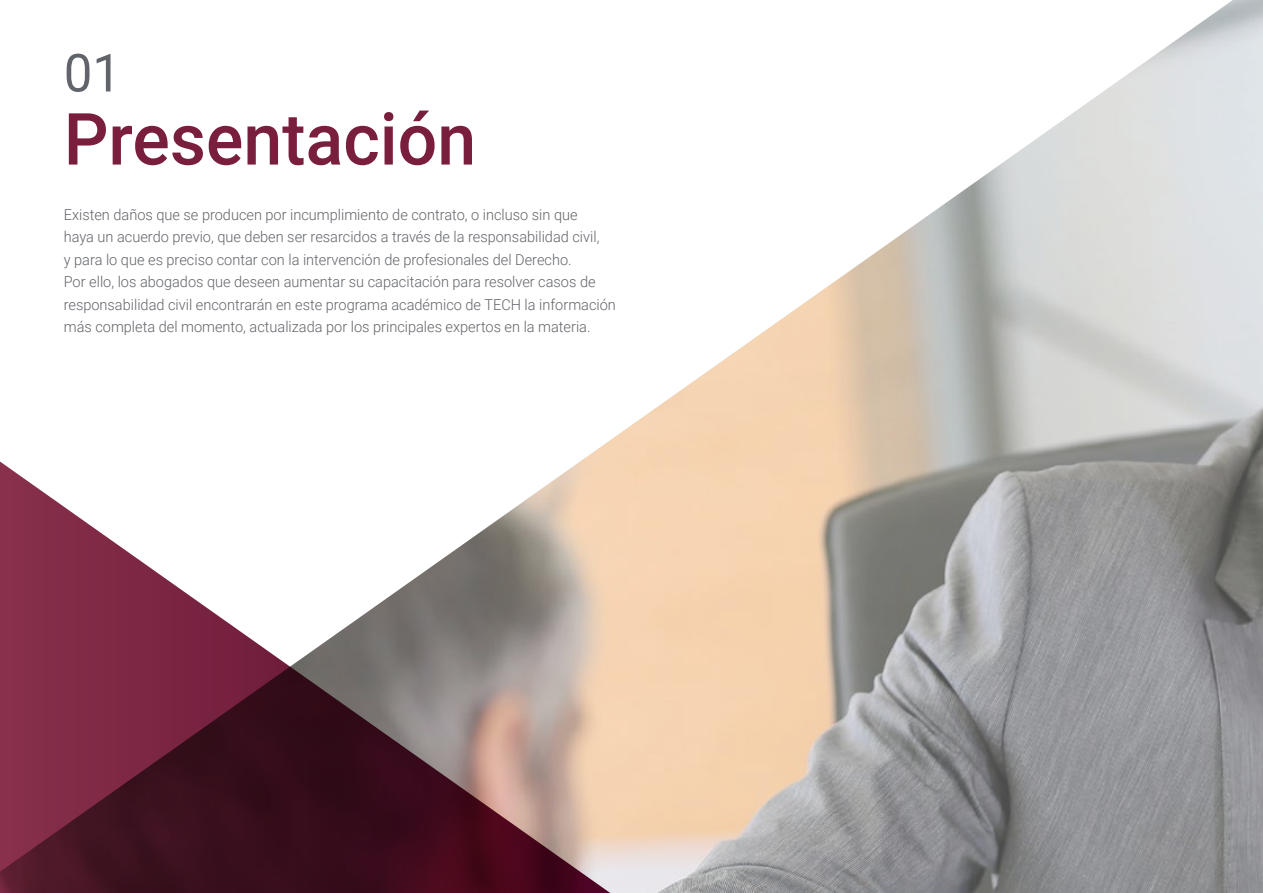
<style>
.page{position:relative;width:1263px;height:893px;background:#fff}
.page>*{position:absolute;margin:0;border:0;box-sizing:border-box;transform-origin:0 0}
.t1{font:500 72px "Roboto";color:#791e3c}
.t2{font:52.5px "Roboto";color:#61646a}
.t3{font:300 15px/22.5px "Roboto";color:#61646a}
</style>
<div class="page">
<img style="left:602px;top:0;width:661px;height:893px">
<svg style="left:0;top:446px;width:640px;height:447px"></svg>
<h2 class="t2" style="left:64px;top:36px;width:59px">01</h2>
<h1 class="t1" style="left:64px;top:89px;width:414px">Presentación</h1>
<p class="t3" style="left:64px;top:202px;width:554px">Existen daños que se producen por incumplimiento de contrato, o incluso sin que<br>haya un acuerdo previo, que deben ser resarcidos a través de la responsabilidad civil,<br>y para lo que es preciso contar con la intervención de profesionales del Derecho.<br>Por ello, los abogados que deseen aumentar su capacitación para resolver casos de responsabilidad civil encontrarán en este programa académico de TECH la información más completa del momento, actualizada por los principales expertos en la materia.</p>
</div>
